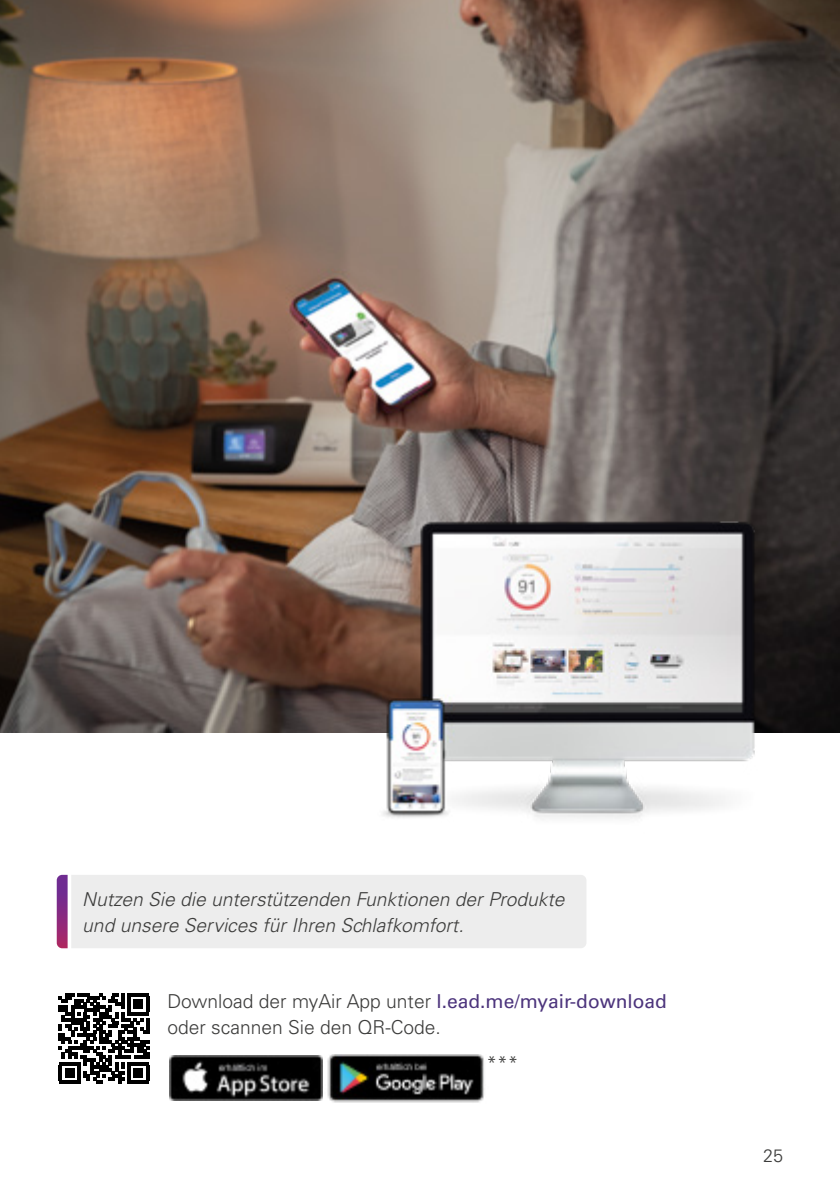
<style>
.page{position:relative;width:840px;height:1191px;background:#fff}
.page>*{position:absolute;margin:0;border:0;box-sizing:border-box;transform-origin:0 0}
.Fließtext-1_Univers_Light_9_6pt_13pt_-_g{font:italic 300 19.2px/26px "Univers LT Std";color:#3c3c3b}
.Fließtext-1_Univers_Light_9_6pt_13pt_-_g-2{font:300 19.2px/26px "Univers LT Std";color:#3c3c3b}
.t1{font:300 18px "Univers LT Std";color:#3c3c3b}
.s1{font-weight:400;color:#4c347c}
</style>
<div class="page">
<img style="left:0;top:0;width:839px;height:732px">
<img style="left:313px;top:472px;width:522px;height:347px">
<img style="left:170px;top:1055px;width:149px;height:45px">
<img style="left:319px;top:1054px;width:166px;height:49px">
<svg style="left:59px;top:993px;width:90px;height:91px"></svg>
<hr style="left:127px;top:993px;width:22px;height:3px;background:#000">
<div style="left:134px;top:999px;width:9px;height:9px;background:#000"></div>
<div style="left:57px;top:875px;width:529px;height:73px;background:#ededed"></div>
<p class="Fließtext-1_Univers_Light_9_6pt_13pt_-_g" style="left:82px;top:886px;width:483px">Nutzen Sie die unterstützenden Funktionen der Produkte und unsere Services für Ihren Schlafkomfort.</p>
<p class="Fließtext-1_Univers_Light_9_6pt_13pt_-_g-2" style="left:167px;top:988px;width:501px">Download der myAir App unter <span class="s1">l.ead.me/myair-download </span>oder scannen Sie den QR-Code.</p>
<p class="Fließtext-1_Univers_Light_9_6pt_13pt_-_g-2" style="left:486px;top:1050px;width:34px">***</p>
<p class="t1" style="left:762px;top:1144px;width:22px">25</p>
</div>
